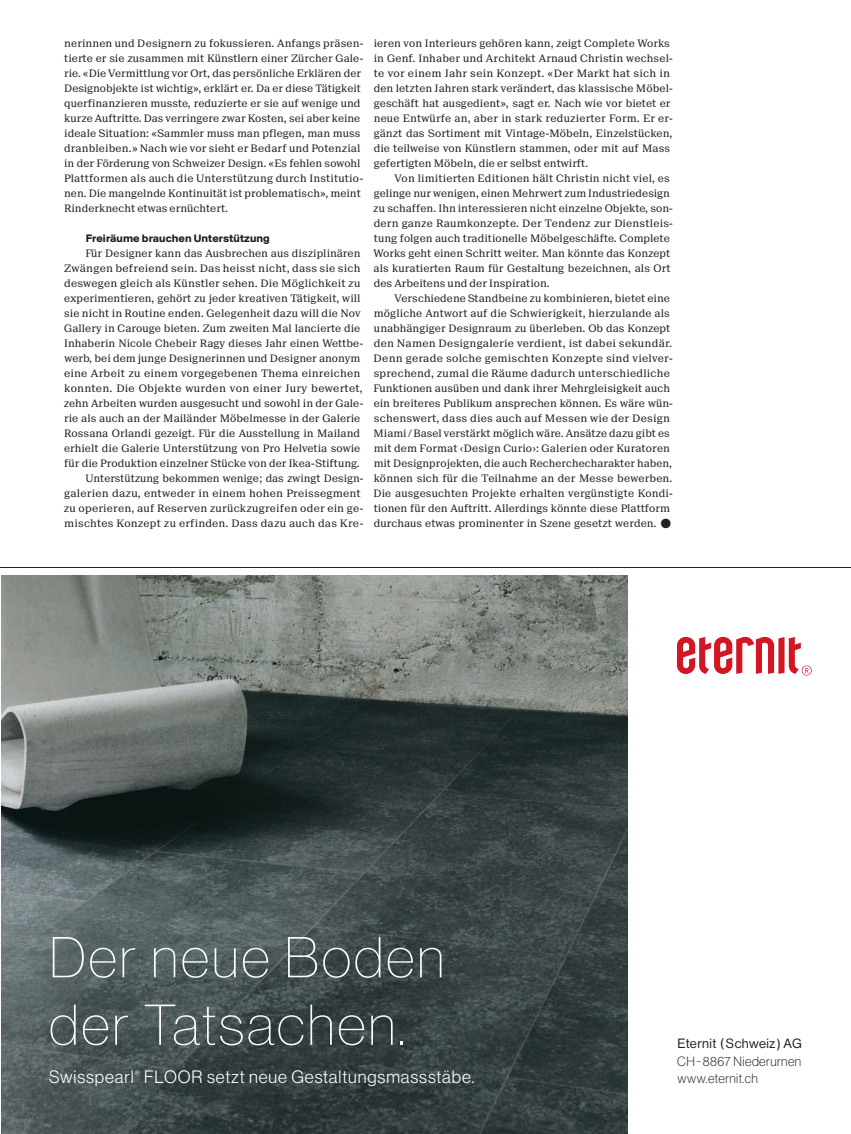
<style>
.page{position:relative;width:851px;height:1134px;background:#fff}
.page>*{position:absolute;margin:0;border:0;box-sizing:border-box;transform-origin:0 0}
.t1{font:56.25px/67.5px "N Haas Grotesk DS Pro 25 Th";letter-spacing:.05em;color:#fff}
.t2{font:17.5px "N Haas Grotesk DS Pro 45 Lt";letter-spacing:.05em;color:#fff}
.t3{font:13.12px/17.5px "N Haas Grotesk DS Pro 35 X Lt";letter-spacing:.035em;color:#231f20}
.t4{font:13.12px "N Haas Grotesk DS Pro 55 Rg";letter-spacing:.02em;color:#231f20}
.t5{font:11.25px/15px "Suisse BP Neue";letter-spacing:.005em;color:#231f20}
.t6{font:700 11.25px "Suisse BP Intl";letter-spacing:.005em;color:#231f20}
.s1{font-size:18.75px}
.s2{font-size:13.62px}
</style>
<div class="page">
<hr style="left:0;top:567px;width:850px;height:1px;background:#231f20">
<img style="left:1px;top:576px;width:626px;height:558px">
<svg style="left:677px;top:637px;width:134px;height:38px"></svg>
<p class="t5" style="left:64px;top:35px;width:301px">nerinnen und Designern zu fokussieren. Anfangs präsen&shy;tierte er sie zusammen mit Künstlern einer Zürcher Gale&shy;rie. «Die Vermittlung vor Ort, das persönliche Erklären der Designobjekte ist wichtig», erklärt er. Da er diese Tätigkeit querfinanzieren musste, reduzierte er sie auf wenige und kurze Auftritte. Das verringere zwar Kosten, sei aber keine ideale Situation: «Sammler muss man pflegen, man muss dranbleiben.» Nach wie vor sieht er Bedarf und Potenzial in der Förderung von Schweizer Design. «Es fehlen sowohl Plattformen als auch die Unterstützung durch Institutio&shy;nen. Die mangelnde Kontinuität ist problematisch», meint Rinderknecht etwas ernüchtert.</p>
<p class="t6" style="left:86px;top:232px;width:185px">Freiräume brauchen Unterstützung</p>
<p class="t5" style="left:85px;top:245px;width:276px">Für Designer kann das Ausbrechen aus disziplinären</p>
<p class="t5" style="left:64px;top:260px;width:298px">Zwängen befreiend sein. Das heisst nicht, dass sie sich</p>
<p class="t5" style="left:64px;top:275px;width:298px">deswegen gleich als Künstler sehen. Die Möglichkeit zu</p>
<p class="t5" style="left:64px;top:290px;width:298px">experimentieren, gehört zu jeder kreativen Tätigkeit, will</p>
<p class="t5" style="left:64px;top:305px;width:298px">sie nicht in Routine enden. Gelegenheit dazu will die Nov</p>
<p class="t5" style="left:64px;top:320px;width:297px">Gallery in Carouge bieten. Zum zweiten Mal lancierte die</p>
<p class="t5" style="left:64px;top:335px;width:301px">Inhaberin Nicole Chebeir Ragy dieses Jahr einen Wettbe-</p>
<p class="t5" style="left:64px;top:350px;width:297px">werb, bei dem junge Designerinnen und Designer anonym</p>
<p class="t5" style="left:64px;top:365px;width:298px">eine Arbeit zu einem vorgegebenen Thema einreichen</p>
<p class="t5" style="left:64px;top:380px;width:300px">konnten. Die Objekte wurden von einer Jury bewertet,</p>
<p class="t5" style="left:64px;top:395px;width:301px">zehn Arbeiten wurden ausgesucht und sowohl in der Gale-</p>
<p class="t5" style="left:64px;top:410px;width:297px">rie als auch an der Mailänder Möbelmesse in der Galerie</p>
<p class="t5" style="left:64px;top:425px;width:297px">Rossana Orlandi gezeigt. Für die Ausstellung in Mailand</p>
<p class="t5" style="left:64px;top:440px;width:297px">erhielt die Galerie Unterstützung von Pro Helvetia sowie</p>
<p class="t5" style="left:64px;top:455px;width:297px">für die Produktion einzelner Stücke von der Ikea-Stiftung.</p>
<p class="t5" style="left:85px;top:470px;width:278px">Unterstützung bekommen wenige; das zwingt Design-</p>
<p class="t5" style="left:64px;top:485px;width:298px">galerien dazu, entweder in einem hohen Preissegment</p>
<p class="t5" style="left:64px;top:500px;width:301px">zu operieren, auf Reserven zurückzugreifen oder ein ge-</p>
<p class="t5" style="left:64px;top:515px;width:300px">mischtes Konzept zu erfinden. Dass dazu auch das Kre-</p>
<p class="t5" style="left:373px;top:35px;width:300px">ieren von Interieurs gehören kann, zeigt Complete Works in Genf. Inhaber und Architekt Arnaud Christin wechsel&shy;te vor einem Jahr sein Konzept. «Der Markt hat sich in den letzten Jahren stark verändert, das klassische Möbel&shy;geschäft hat ausgedient», sagt er. Nach wie vor bietet er neue Entwürfe an, aber in stark reduzierter Form. Er er&shy;gänzt das Sortiment mit Vintage-Möbeln, Einzelstücken, die teilweise von Künstlern stammen, oder mit auf Mass gefertigten Möbeln, die er selbst entwirft.</p>
<p class="t5" style="left:373px;top:170px;width:301px;text-indent:21px">Von limitierten Editionen hält Christin nicht viel, es gelinge nur wenigen, einen Mehrwert zum Industriedesign zu schaffen. Ihn interessieren nicht einzelne Objekte, son&shy;dern ganze Raumkonzepte. Der Tendenz zur Dienstleis&shy;tung folgen auch traditionelle Möbelgeschäfte. Complete Works geht einen Schritt weiter. Man könnte das Konzept als kuratierten Raum für Gestaltung bezeichnen, als Ort des Arbeitens und der Inspiration.</p>
<p class="t5" style="left:373px;top:290px;width:301px;text-indent:21px">Verschiedene Standbeine zu kombinieren, bietet eine mögliche Antwort auf die Schwierigkeit, hierzulande als unabhängiger Designraum zu überleben. Ob das Konzept den Namen Designgalerie verdient, ist dabei sekundär.<br>Denn gerade solche gemischten Konzepte sind vielver&shy;sprechend, zumal die Räume dadurch unterschiedliche Funktionen ausüben und dank ihrer Mehrgleisigkeit auch ein breiteres Publikum ansprechen können. Es wäre wün&shy;schenswert, dass dies auch auf Messen wie der Design Miami/Basel verstärkt möglich wäre. Ansätze dazu gibt es mit dem Format ‹Design Curio›: Galerien oder Kuratoren mit Designprojekten, die auch Recherchecharakter haben, können sich für die Teilnahme an der Messe bewerben.<br>Die ausgesuchten Projekte erhalten vergünstigte Kondi&shy;tionen für den Auftritt. Allerdings könnte diese Plattform durchaus etwas prominenter in Szene gesetzt werden. <span class="s1">●</span></p>
<h1 class="t1" style="left:49px;top:924px;width:396px">Der neue Boden der Tatsachen.</h1>
<h2 class="t2" style="left:49px;top:1067px;width:427px">Swisspearl<sup>®</sup> FLOOR setzt neue Gestaltungsmassstäbe.</h2>
<p class="t4" style="left:677px;top:1036px;width:126px">Eternit (Schweiz<span class="s2">)</span> AG</p>
<p class="t3" style="left:677px;top:1052px;width:125px">CH-8867 Niederurnen www.eternit.ch</p>
</div>
